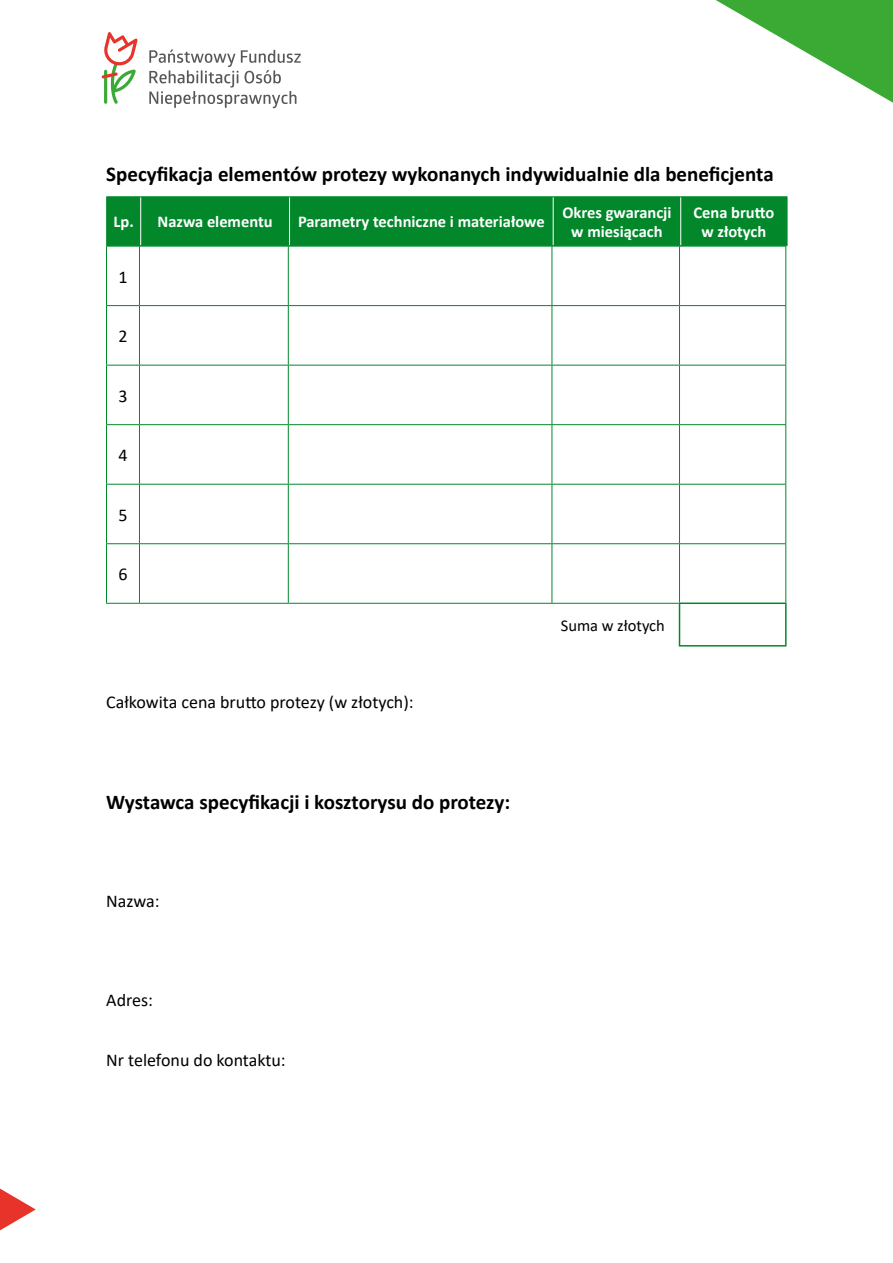
<style>
.page{position:relative;width:893px;height:1263px;background:#fff}
.page>*{position:absolute;margin:0;border:0;box-sizing:border-box;transform-origin:0 0}
.tekst{font:700 21px "Calibri";color:#000}
.tekst-2{font:18px "Calibri";color:#000}
.tekst-3{font:700 16.5px/19.5px "Calibri";color:#fff;text-align:center}
.tekst-4{font:16.5px "Calibri";color:#000}
</style>
<div class="page">
<svg style="left:149px;top:49px;width:152px;height:59px"></svg>
<svg style="left:102px;top:32px;width:36px;height:72px"></svg>
<svg style="left:0;top:1188px;width:36px;height:42px"></svg>
<svg style="left:716px;top:0;width:177px;height:103px"></svg>
<div style="left:107px;top:197px;width:680px;height:48px;background:#02882b"></div>
<hr style="left:140px;top:197px;width:1px;height:48px;background:#fff">
<hr style="left:289px;top:197px;width:1px;height:48px;background:#fff">
<hr style="left:553px;top:197px;width:1px;height:48px;background:#fff">
<hr style="left:680px;top:197px;width:1px;height:48px;background:#fff">
<hr style="left:106px;top:196px;width:35px;height:1px;background:#02882b">
<hr style="left:106px;top:197px;width:1px;height:48px;background:#02882b">
<hr style="left:141px;top:196px;width:149px;height:1px;background:#02882b">
<hr style="left:290px;top:196px;width:263px;height:1px;background:#02882b">
<hr style="left:553px;top:196px;width:128px;height:1px;background:#02882b">
<hr style="left:681px;top:196px;width:106px;height:1px;background:#02882b">
<hr style="left:787px;top:197px;width:1px;height:48px;background:#02882b">
<hr style="left:106px;top:245px;width:35px;height:1px;background:#02882b">
<hr style="left:141px;top:245px;width:149px;height:1px;background:#02882b">
<hr style="left:290px;top:245px;width:263px;height:1px;background:#02882b">
<hr style="left:553px;top:245px;width:128px;height:1px;background:#02882b">
<hr style="left:681px;top:245px;width:106px;height:1px;background:#02882b">
<hr style="left:106px;top:246px;width:33px;height:1px;background:#02882b">
<hr style="left:106px;top:246px;width:1px;height:59px;background:#02882b">
<hr style="left:139px;top:246px;width:149px;height:1px;background:#02882b">
<hr style="left:139px;top:246px;width:1px;height:59px;background:#02882b">
<hr style="left:288px;top:246px;width:264px;height:1px;background:#02882b">
<hr style="left:288px;top:246px;width:1px;height:59px;background:#02882b">
<hr style="left:552px;top:246px;width:127px;height:1px;background:#02882b">
<hr style="left:552px;top:246px;width:1px;height:59px;background:#02882b">
<hr style="left:679px;top:246px;width:107px;height:1px;background:#02882b">
<hr style="left:679px;top:246px;width:1px;height:59px;background:#02882b">
<hr style="left:785px;top:246px;width:1px;height:59px;background:#02882b">
<hr style="left:106px;top:305px;width:33px;height:1px;background:#02882b">
<hr style="left:106px;top:306px;width:1px;height:59px;background:#02882b">
<hr style="left:139px;top:305px;width:149px;height:1px;background:#02882b">
<hr style="left:139px;top:306px;width:1px;height:59px;background:#02882b">
<hr style="left:288px;top:305px;width:264px;height:1px;background:#02882b">
<hr style="left:288px;top:306px;width:1px;height:59px;background:#02882b">
<hr style="left:552px;top:305px;width:127px;height:1px;background:#02882b">
<hr style="left:552px;top:306px;width:1px;height:59px;background:#02882b">
<hr style="left:679px;top:305px;width:107px;height:1px;background:#02882b">
<hr style="left:679px;top:306px;width:1px;height:59px;background:#02882b">
<hr style="left:785px;top:306px;width:1px;height:59px;background:#02882b">
<hr style="left:106px;top:365px;width:33px;height:1px;background:#02882b">
<hr style="left:106px;top:365px;width:1px;height:59px;background:#02882b">
<hr style="left:106px;top:424px;width:33px;height:1px;background:#02882b">
<hr style="left:106px;top:425px;width:1px;height:59px;background:#02882b">
<hr style="left:139px;top:365px;width:149px;height:1px;background:#02882b">
<hr style="left:139px;top:365px;width:1px;height:59px;background:#02882b">
<hr style="left:139px;top:425px;width:1px;height:59px;background:#02882b">
<hr style="left:288px;top:365px;width:264px;height:1px;background:#02882b">
<hr style="left:288px;top:365px;width:1px;height:59px;background:#02882b">
<hr style="left:552px;top:365px;width:127px;height:1px;background:#02882b">
<hr style="left:552px;top:365px;width:1px;height:59px;background:#02882b">
<hr style="left:679px;top:365px;width:107px;height:1px;background:#02882b">
<hr style="left:679px;top:365px;width:1px;height:59px;background:#02882b">
<hr style="left:785px;top:365px;width:1px;height:59px;background:#02882b">
<hr style="left:106px;top:484px;width:33px;height:1px;background:#02882b">
<hr style="left:106px;top:485px;width:1px;height:58px;background:#02882b">
<hr style="left:106px;top:543px;width:33px;height:1px;background:#02882b">
<hr style="left:106px;top:544px;width:1px;height:59px;background:#02882b">
<hr style="left:139px;top:424px;width:149px;height:1px;background:#02882b">
<hr style="left:139px;top:484px;width:149px;height:1px;background:#02882b">
<hr style="left:139px;top:485px;width:1px;height:58px;background:#02882b">
<hr style="left:139px;top:543px;width:149px;height:1px;background:#02882b">
<hr style="left:139px;top:544px;width:1px;height:59px;background:#02882b">
<hr style="left:288px;top:424px;width:264px;height:1px;background:#02882b">
<hr style="left:288px;top:425px;width:1px;height:59px;background:#02882b">
<hr style="left:288px;top:484px;width:264px;height:1px;background:#02882b">
<hr style="left:288px;top:485px;width:1px;height:58px;background:#02882b">
<hr style="left:288px;top:543px;width:264px;height:1px;background:#02882b">
<hr style="left:288px;top:544px;width:1px;height:59px;background:#02882b">
<hr style="left:552px;top:424px;width:127px;height:1px;background:#02882b">
<hr style="left:552px;top:425px;width:1px;height:59px;background:#02882b">
<hr style="left:552px;top:484px;width:127px;height:1px;background:#02882b">
<hr style="left:552px;top:485px;width:1px;height:58px;background:#02882b">
<hr style="left:552px;top:543px;width:127px;height:1px;background:#02882b">
<hr style="left:552px;top:544px;width:1px;height:59px;background:#02882b">
<hr style="left:679px;top:424px;width:107px;height:1px;background:#02882b">
<hr style="left:679px;top:425px;width:1px;height:59px;background:#02882b">
<hr style="left:785px;top:425px;width:1px;height:59px;background:#02882b">
<hr style="left:679px;top:484px;width:107px;height:1px;background:#02882b">
<hr style="left:679px;top:485px;width:1px;height:58px;background:#02882b">
<hr style="left:785px;top:485px;width:1px;height:58px;background:#02882b">
<hr style="left:679px;top:543px;width:107px;height:1px;background:#02882b">
<hr style="left:679px;top:544px;width:1px;height:58px;background:#02882b">
<hr style="left:785px;top:544px;width:1px;height:58px;background:#02882b">
<hr style="left:106px;top:603px;width:33px;height:1px;background:#02882b">
<hr style="left:139px;top:603px;width:149px;height:1px;background:#02882b">
<hr style="left:288px;top:603px;width:264px;height:1px;background:#02882b">
<hr style="left:552px;top:603px;width:127px;height:1px;background:#02882b">
<hr style="left:679px;top:602px;width:108px;height:2px;background:#02882b">
<hr style="left:679px;top:604px;width:1px;height:41px;background:#02882b">
<hr style="left:785px;top:604px;width:2px;height:41px;background:#02882b">
<hr style="left:679px;top:645px;width:108px;height:1px;background:#02882b">
<h2 class="tekst" style="left:106px;top:159px;width:669px">Specyfikacja elementów protezy wykonanych indywidualnie dla beneficjenta</h2>
<p class="tekst-3" style="left:114px;top:212px;width:22px">Lp.</p>
<p class="tekst-3" style="left:158px;top:212px;width:117px">Nazwa elementu</p>
<p class="tekst-3" style="left:298px;top:212px;width:248px">Parametry techniczne i materiałowe</p>
<p class="tekst-3" style="left:562px;top:202px;width:111px">Okres gwarancji w miesiącach</p>
<p class="tekst-3" style="left:693px;top:202px;width:82px">Cena brutto w złotych</p>
<p class="tekst-2" style="left:118px;top:264px;width:11px">1</p>
<p class="tekst-2" style="left:118px;top:324px;width:11px">2</p>
<p class="tekst-2" style="left:118px;top:383px;width:11px">3</p>
<p class="tekst-2" style="left:118px;top:443px;width:11px">4</p>
<p class="tekst-2" style="left:118px;top:502px;width:11px">5</p>
<p class="tekst-2" style="left:118px;top:562px;width:11px">6</p>
<p class="tekst-2" style="left:106px;top:689px;width:309px">Całkowita cena brutto protezy (w złotych):</p>
<p class="tekst" style="left:106px;top:787px;width:405px">Wystawca specyfikacji i kosztorysu do protezy:</p>
<p class="tekst-2" style="left:106px;top:889px;width:55px">Nazwa:</p>
<p class="tekst-2" style="left:106px;top:987px;width:48px">Adres:</p>
<p class="tekst-2" style="left:106px;top:1048px;width:181px">Nr telefonu do kontaktu:</p>
<p class="tekst-4" style="left:561px;top:614px;width:106px">Suma w złotych</p>
</div>
